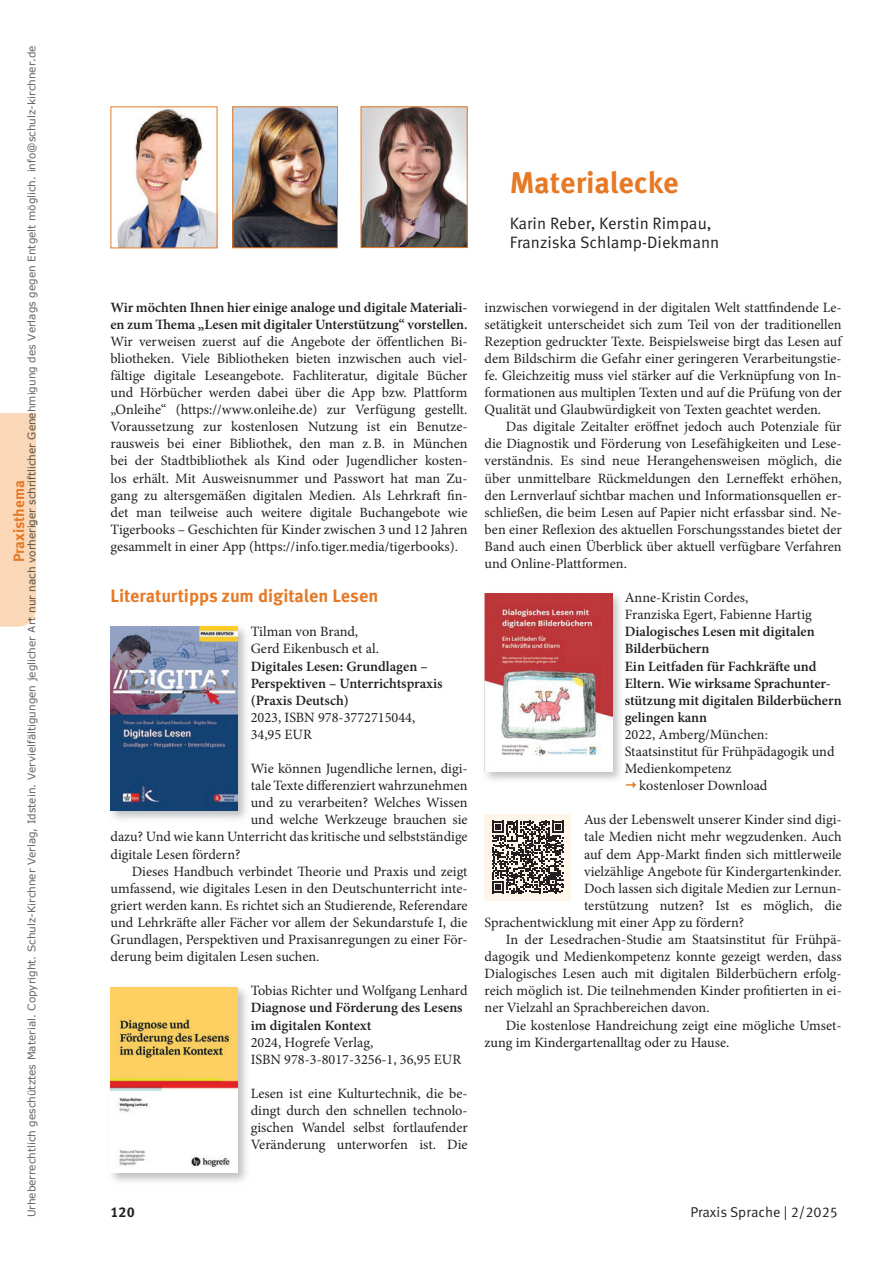
<style>
.page{position:relative;width:893px;height:1263px;background:#fff}
.page>*{position:absolute;margin:0;border:0;box-sizing:border-box;transform-origin:0 0}
.t1{font:700 30px "Meta Pro";letter-spacing:-.01em;color:#e67925}
.t2{font:700 18px "Meta Pro";color:#e67925}
.t3{font:16.5px/18.9px "Meta Pro Norm";color:#231f20}
.t4{font:700 15px "Meta Pro";color:#e67925}
.t5{font:14.25px/17.1px "Minion Pro";color:#231f20;text-align:justify}
.t6{font:600 14.25px/17.1px "Minion Pro";color:#231f20}
.t7{font:14.25px "Meta Pro Norm";color:#231f20}
.t8{font:700 14.25px "Meta Pro";color:#231f20}
.t9{font:10.5px "Verdana";color:#636366}
.s1{color:#5e5042}
</style>
<div class="page">
<img style="left:110px;top:626px;width:137px;height:193px">
<img style="left:111px;top:627px;width:127px;height:184px">
<img style="left:110px;top:987px;width:137px;height:195px">
<img style="left:111px;top:987px;width:127px;height:186px">
<img style="left:484px;top:593px;width:137px;height:187px">
<img style="left:485px;top:594px;width:127px;height:178px">
<div style="left:485px;top:814px;width:86px;height:86px;background:#fef5eb"></div>
<svg style="left:492px;top:821px;width:72px;height:72px"></svg>
<img style="left:117px;top:109px;width:98px;height:137px">
<img style="left:363px;top:109px;width:103px;height:137px">
<div style="left:361px;top:107px;width:107px;height:141px;border:1px solid #e67925"></div>
<img style="left:234px;top:109px;width:102px;height:137px">
<div style="left:232px;top:107px;width:106px;height:141px;border:1px solid #e67925"></div>
<div style="left:0;top:413px;width:36px;height:214px;background:#fad8b7"></div>
<div style="left:29px;top:595px;width:7px;height:17px;background:#fad8b7"></div>
<div style="left:27px;top:567px;width:9px;height:24px;background:#fad8b7"></div>
<div style="left:27px;top:508px;width:9px;height:55px;background:#fad8b7"></div>
<div style="left:27px;top:443px;width:8px;height:61px;background:#fad8b7"></div>
<div style="left:27px;top:413px;width:9px;height:26px;background:#fad8b7"></div>
<p class="t9" style="left:25px;top:1217px;width:1174px;rotate:-90deg">Urheberrechtlich geschütztes Material. Copyright. Schulz-Kirchner Verlag, Idstein. Vervielfältigungen jeglicher Art <span class="s1">nur nach vorheri er schriftlicher Gene</span>hmigung des Verlags gegen Entgelt möglich. info@schulz-kirchner.de</p>
<p class="t4" style="left:13px;top:562px;width:83px;rotate:-90deg">Praxisthema</p>
<p class="t9" style="left:25px;top:526px;width:8px;rotate:-90deg">g</p>
<h1 class="t1" style="left:510px;top:172px;width:171px">Materialecke</h1>
<p class="t3" style="left:510px;top:214px;width:211px">Karin Reber, Kerstin Rimpau,<br>Franziska Schlamp-Diekmann</p>
<p class="t6" style="left:111px;top:300px;width:359px">Wir möchten Ihnen hier einige analoge und digitale Materiali&shy;en zum Thema „Lesen mit digitaler Unterstützung“ vorstellen.</p>
<p class="t5" style="left:111px;top:334px;width:359px">Wir verweisen zuerst auf die Angebote der öffentlichen Bi&shy;bliotheken. Viele Bibliotheken bieten inzwischen auch viel&shy;fältige digitale Leseangebote. Fachliteratur, digitale Bücher und Hörbücher werden dabei über die App bzw. Plattform „Onleihe“ (https://www.onleihe.de) zur Verfügung gestellt.<br>Voraussetzung zur kostenlosen Nutzung ist ein Benutze&shy;rausweis bei einer Bibliothek, den man z. B. in München bei der Stadtbibliothek als Kind oder Jugendlicher kosten&shy;los erhält. Mit Ausweisnummer und Passwort hat man Zu&shy;gang zu altersgemäßen digitalen Medien. Als Lehrkraft fin&shy;det man teilweise auch weitere digitale Buchangebote wie Tigerbooks – Geschichten für Kinder zwischen 3 und 12 Jahren gesammelt in einer App (https://info.tiger.media/tigerbooks).</p>
<p class="t2" style="left:111px;top:589px;width:269px">Literaturtipps zum digitalen Lesen</p>
<p class="t5" style="left:251px;top:624px;width:130px">Tilman von Brand,<br>Gerd Eikenbusch et al.</p>
<p class="t6" style="left:251px;top:659px;width:193px">Digitales Lesen: Grundlagen –<br>Perspektiven – Unterrichtspraxis (Praxis Deutsch)</p>
<p class="t5" style="left:251px;top:710px;width:166px">2023, ISBN 978-3772715044,<br>34,95 EUR</p>
<p class="t5" style="left:251px;top:761px;width:218px">Wie können Jugendliche lernen, digi-</p>
<p class="t5" style="left:251px;top:778px;width:218px">tale Texte differenziert wahrzunehmen</p>
<p class="t5" style="left:251px;top:795px;width:218px">und zu verarbeiten? Welches Wissen</p>
<p class="t5" style="left:251px;top:812px;width:218px">und welche Werkzeuge brauchen sie</p>
<p class="t5" style="left:111px;top:830px;width:359px">dazu? Und wie kann Unterricht das kritische und selbstständige</p>
<p class="t5" style="left:111px;top:847px;width:132px">digitale Lesen fördern?</p>
<p class="t5" style="left:132px;top:864px;width:337px">Dieses Handbuch verbindet Theorie und Praxis und zeigt</p>
<p class="t5" style="left:111px;top:881px;width:358px">umfassend, wie digitales Lesen in den Deutschunterricht inte-</p>
<p class="t5" style="left:111px;top:898px;width:359px">griert werden kann. Es richtet sich an Studierende, Referendare</p>
<p class="t5" style="left:111px;top:915px;width:358px">und Lehrkräfte aller Fächer vor allem der Sekundarstufe I, die</p>
<p class="t5" style="left:111px;top:932px;width:358px">Grundlagen, Perspektiven und Praxisanregungen zu einer För-</p>
<p class="t5" style="left:111px;top:949px;width:210px">derung beim digitalen Lesen suchen.</p>
<p class="t5" style="left:251px;top:983px;width:218px">Tobias Richter und Wolfgang Lenhard</p>
<p class="t6" style="left:251px;top:1000px;width:213px">Diagnose und Förderung des Lesens im digitalen Kontext</p>
<p class="t5" style="left:251px;top:1035px;width:212px">2024, Hogrefe Verlag,<br>ISBN 978-3-8017-3256-1, 36,95 EUR</p>
<p class="t5" style="left:251px;top:1086px;width:219px">Lesen ist eine Kulturtechnik, die be&shy;dingt durch den schnellen technolo&shy;gischen Wandel selbst fortlaufender Veränderung unterworfen ist. Die</p>
<p class="t5" style="left:485px;top:300px;width:359px">inzwischen vorwiegend in der digitalen Welt stattfindende Le&shy;setätigkeit unterscheidet sich zum Teil von der traditionellen Rezeption gedruckter Texte. Beispielsweise birgt das Lesen auf dem Bildschirm die Gefahr einer geringeren Verarbeitungstie&shy;fe. Gleichzeitig muss viel stärker auf die Verknüpfung von In&shy;formationen aus multiplen Texten und auf die Prüfung von der Qualität und Glaubwürdigkeit von Texten geachtet werden.</p>
<p class="t5" style="left:485px;top:419px;width:359px;text-indent:21px">Das digitale Zeitalter eröffnet jedoch auch Potenziale für die Diagnostik und Förderung von Lesefähigkeiten und Lese&shy;verständnis. Es sind neue Herangehensweisen möglich, die über unmittelbare Rückmeldungen den Lerneffekt erhöhen, den Lernverlauf sichtbar machen und Informationsquellen er&shy;schließen, die beim Lesen auf Papier nicht erfassbar sind. Ne&shy;ben einer Reflexion des aktuellen Forschungsstandes bietet der Band auch einen Überblick über aktuell verfügbare Verfahren und Online-Plattformen.</p>
<p class="t5" style="left:625px;top:590px;width:189px">Anne-Kristin Cordes,<br>Franziska Egert, Fabienne Hartig</p>
<p class="t6" style="left:625px;top:624px;width:218px">Dialogisches Lesen mit digitalen<br>Bilderbüchern<br>Ein Leitfaden für Fachkräfte und<br>Eltern. Wie wirksame Sprachunter&shy;stützung mit digitalen Bilderbüchern gelingen kann</p>
<p class="t5" style="left:625px;top:727px;width:145px">2022, Amberg/München:</p>
<p class="t5" style="left:625px;top:744px;width:211px">Staatsinstitut für Frühpädagogik und</p>
<p class="t5" style="left:625px;top:761px;width:108px">Medienkompetenz</p>
<p class="t5" style="left:639px;top:778px;width:130px">kostenloser Download</p>
<p class="t5" style="left:584px;top:812px;width:259px">Aus der Lebenswelt unserer Kinder sind digi-</p>
<p class="t5" style="left:584px;top:830px;width:259px">tale Medien nicht mehr wegzudenken. Auch</p>
<p class="t5" style="left:584px;top:847px;width:259px">auf dem App-Markt finden sich mittlerweile</p>
<p class="t5" style="left:584px;top:864px;width:259px">vielzählige Angebote für Kindergartenkinder.</p>
<p class="t5" style="left:584px;top:881px;width:259px">Doch lassen sich digitale Medien zur Lernun-</p>
<p class="t5" style="left:584px;top:898px;width:259px">terstützung nutzen? Ist es möglich, die</p>
<p class="t5" style="left:485px;top:915px;width:261px">Sprachentwicklung mit einer App zu fördern?</p>
<p class="t5" style="left:506px;top:932px;width:337px">In der Lesedrachen-Studie am Staatsinstitut für Frühpä-</p>
<p class="t5" style="left:485px;top:949px;width:359px">dagogik und Medienkompetenz konnte gezeigt werden, dass</p>
<p class="t5" style="left:485px;top:966px;width:359px">Dialogisches Lesen auch mit digitalen Bilderbüchern erfolg-</p>
<p class="t5" style="left:485px;top:983px;width:359px">reich möglich ist. Die teilnehmenden Kinder profitierten in ei-</p>
<p class="t5" style="left:485px;top:1000px;width:226px">ner Vielzahl an Sprachbereichen davon.</p>
<p class="t5" style="left:506px;top:1018px;width:337px">Die kostenlose Handreichung zeigt eine mögliche Umset-</p>
<p class="t5" style="left:485px;top:1035px;width:246px">zung im Kindergartenalltag oder zu Hause.</p>
<p class="t8" style="left:111px;top:1207px;width:26px">120</p>
<p class="t7" style="left:690px;top:1204px;width:149px">Praxis Sprache | 2/2025</p>
</div>
